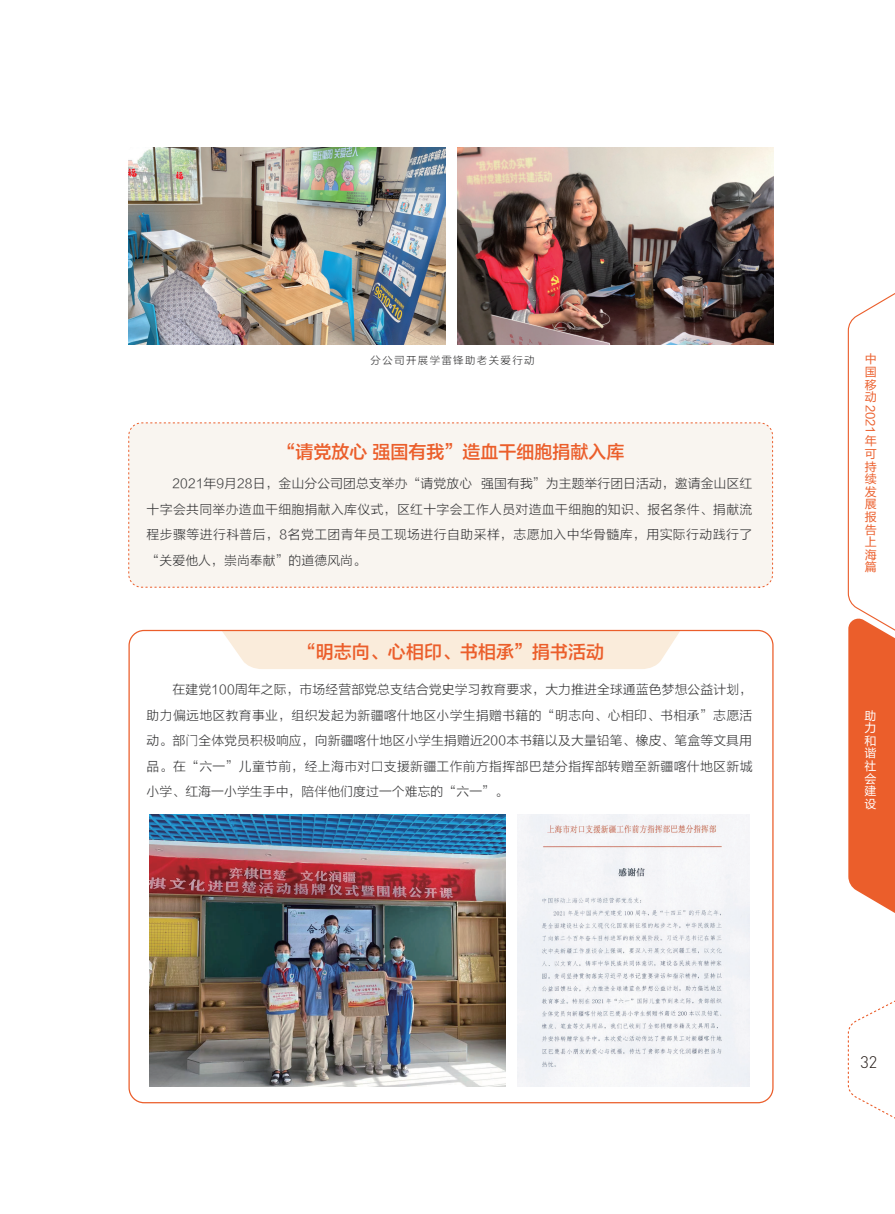
<style>
.page{position:relative;width:895px;height:1214px;background:#fff}
.page>*{position:absolute;margin:0;border:0;box-sizing:border-box;transform-origin:0 0}
.t1{font:18px "FZLTZHJW GB1 0";color:#eb5e2b}
.t2{font:300 16.5px "DIN";color:#211814}
.t3{font:12.9px/25.5px "FZLTXHK GBK1 0";letter-spacing:.02em;color:#3e3e3f;text-align:justify}
.t4{font:12px/12.6px "FZLTHJW GB1 0";color:#eb5e2b;text-align:justify}
.t5{font:12px/12.6px "FZLTHJW GB1 0";color:#fff;text-align:justify}
.t6{font:10.5px "FZLTXHK GBK1 0";letter-spacing:.125em;color:#3e3e3f}
</style>
<div class="page">
<svg style="left:847px;top:293px;width:47px;height:620px"></svg>
<svg style="left:847px;top:1002px;width:46px;height:115px"></svg>
<div style="left:129px;top:423px;width:643px;height:164px;background:#f9f5f0;border-radius:13px"></div>
<div style="left:128px;top:422px;width:644px;height:165px;border:1px dashed #eb5e2b;border-radius:13px"></div>
<img style="left:457px;top:148px;width:316px;height:196px">
<img style="left:129px;top:148px;width:316px;height:196px">
<div style="left:223px;top:632px;width:456px;height:37px;background:#faecdb"></div>
<img style="left:149px;top:814px;width:357px;height:272px">
<img style="left:517px;top:814px;width:232px;height:272px">
<p class="t6" style="left:370px;top:355px;width:166px">分公司开展学雷锋助老关爱行动</p>
<h1 class="t1" style="left:277px;top:442px;width:349px">“请党放心 强国有我”造血干细胞捐献入库</h1>
<p class="t3" style="left:147px;top:471px;width:607px;text-indent:26px">2021年9月28日，金山分公司团总支举办“请党放心 强国有我”为主题举行团日活动，邀请金山区红十字会共同举办造血干细胞捐献入库仪式，区红十字会工作人员对造血干细胞的知识、报名条件、捐献流程步骤等进行科普后，8名党工团青年员工现场进行自助采样，志愿加入中华骨髓库，用实际行动践行了“关爱他人，崇尚奉献”的道德风尚。</p>
<h1 class="t1" style="left:298px;top:641px;width:308px">“明志向、心相印、书相承”捐书活动</h1>
<p class="t3" style="left:147px;top:677px;width:607px;text-indent:26px">在建党100周年之际，市场经营部党总支结合党史学习教育要求，大力推进全球通蓝色梦想公益计划，助力偏远地区教育事业，组织发起为新疆喀什地区小学生捐赠书籍的“明志向、心相印、书相承”志愿活动。部门全体党员积极响应，向新疆喀什地区小学生捐赠近200本书籍以及大量铅笔、橡皮、笔盒等文具用品。在“六一”儿童节前，经上海市对口支援新疆工作前方指挥部巴楚分指挥部转赠至新疆喀什地区新城小学、红海一小学生手中，陪伴他们度过一个难忘的“六一”。</p>
<p class="t4" style="left:864px;top:353px;width:13px">中国移动</p>
<p class="t4" style="left:864px;top:435px;width:13px">年可持续发展报告上海篇</p>
<p class="t4" style="left:876px;top:405px;width:30px;rotate:90deg">2021</p>
<p class="t5" style="left:864px;top:709px;width:13px">助力和谐社会建设</p>
<p class="t2" style="left:860px;top:1051px;width:18px">32</p>
</div>
